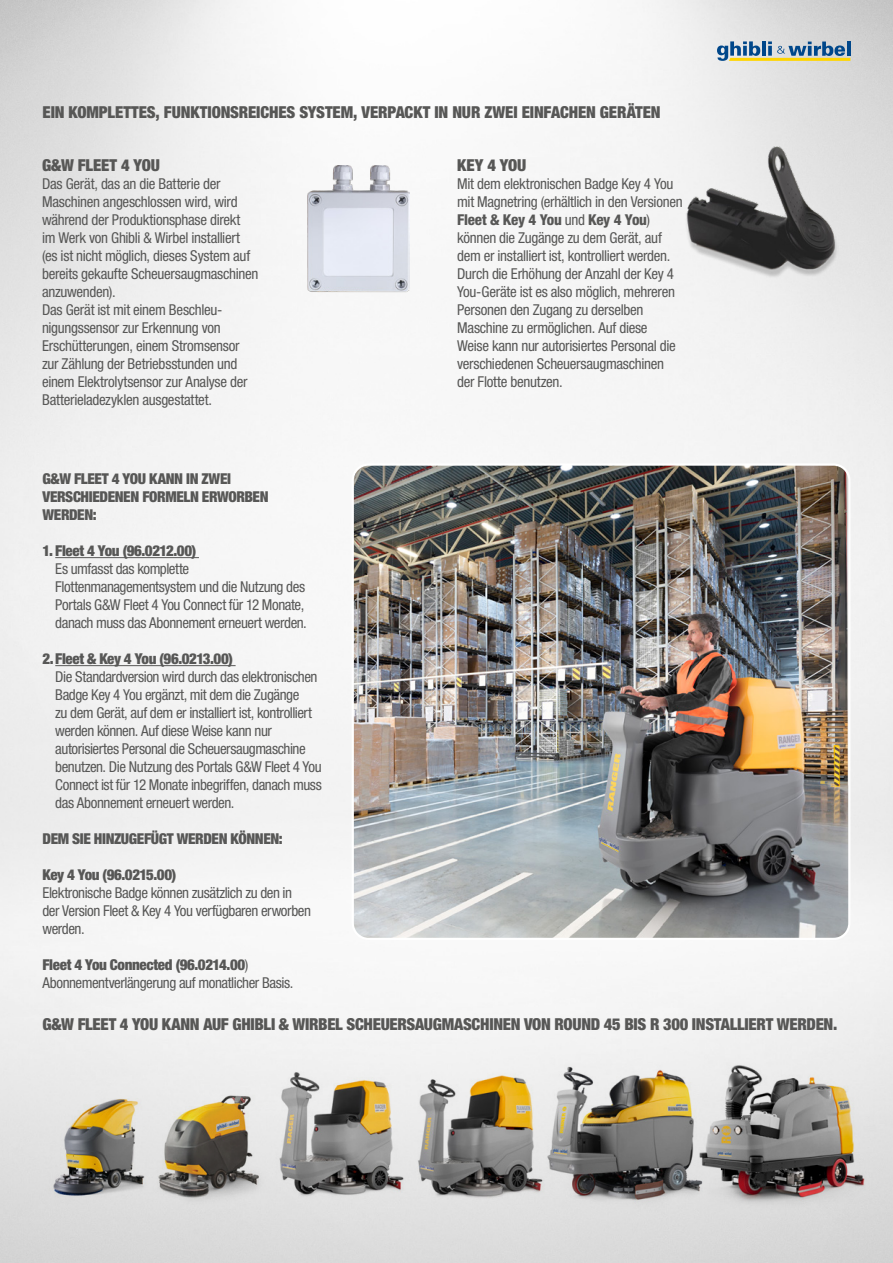
<style>
.page{position:relative;width:893px;height:1263px;background:#fff}
.page>*{position:absolute;margin:0;border:0;box-sizing:border-box;transform-origin:0 0}
.t1{font:900 condensed 16.5px "Helvetica Neue LT Std";letter-spacing:-.015em;color:#575756}
._4-Testo_descrizione{font:condensed 15px/18px "Helvetica Neue LT Std";letter-spacing:-.025em;color:#575756}
._3-Testo{font:900 condensed 15px/18px "Helvetica Neue LT Std";letter-spacing:-.025em;color:#575756}
.s1{font-weight:800}
.s2{font-weight:900}
</style>
<div class="page">
<img style="left:0;top:0;width:893px;height:1263px">
<svg style="left:717px;top:41px;width:133px;height:20px;background:#97a9a3"></svg>
<img style="left:266px;top:1054px;width:149px;height:155px">
<img style="left:543px;top:1061px;width:162px;height:162px">
<img style="left:408px;top:1068px;width:145px;height:143px">
<img style="left:694px;top:1059px;width:177px;height:155px">
<img style="left:38px;top:1077px;width:116px;height:128px">
<img style="left:141px;top:1084px;width:126px;height:121px">
<img style="left:353px;top:465px;width:496px;height:474px">
<div style="left:352px;top:463px;width:498px;height:477px;border:2px solid #fff;border-radius:16px"></div>
<img style="left:308px;top:166px;width:101px;height:130px">
<img style="left:683px;top:147px;width:156px;height:131px">
<hr style="left:55px;top:557px;width:144px;height:1px;background:#575756">
<hr style="left:55px;top:665px;width:181px;height:1px;background:#575756">
<p class="t1" style="left:43px;top:102px;width:620px">EIN KOMPLETTES, FUNKTIONSREICHES SYSTEM, VERPACKT IN NUR ZWEI EINFACHEN GERÄTEN</p>
<p class="t1" style="left:457px;top:155px;width:71px">KEY 4 YOU</p>
<p class="_4-Testo_descrizione" style="left:457px;top:174px;width:227px">Mit dem elektronischen Badge Key 4 You mit Magnetring (erhältlich in den Versionen <span class="s1">Fleet &amp; Key 4 You</span> und <span class="s1">Key 4 You</span>) können die Zugänge zu dem Gerät, auf dem er installiert ist, kontrolliert werden.<br>Durch die Erhöhung der Anzahl der Key 4<br>You-Geräte ist es also möglich, mehreren Personen den Zugang zu derselben Maschine zu ermöglichen. Auf diese Weise kann nur autorisiertes Personal die verschiedenen Scheuersaugmaschinen der Flotte benutzen.</p>
<p class="t1" style="left:42px;top:155px;width:120px">G&amp;W FLEET 4 YOU</p>
<p class="_4-Testo_descrizione" style="left:42px;top:174px;width:218px">Das Gerät, das an die Batterie der Maschinen angeschlossen wird, wird während der Produktionsphase direkt<br>im Werk von Ghibli &amp; Wirbel installiert (es ist nicht möglich, dieses System auf bereits gekaufte Scheuersaugmaschinen anzuwenden).</p>
<p class="_4-Testo_descrizione" style="left:42px;top:300px;width:207px">Das Gerät ist mit einem Beschleu&shy;nigungssensor zur Erkennung von Erschütterungen, einem Stromsensor zur Zählung der Betriebsstunden und einem Elektrolytsensor zur Analyse der Batterieladezyklen ausgestattet.</p>
<p class="_3-Testo" style="left:43px;top:470px;width:228px">G&amp;W FLEET 4 YOU KANN IN ZWEI<br>VERSCHIEDENEN FORMELN ERWORBEN<br>WERDEN:</p>
<p class="_4-Testo_descrizione" style="left:55px;top:542px;width:253px;text-indent:-13px"><span class="s2">1. Fleet 4 You (96.0212.00)<br></span>Es umfasst das komplette Flottenmanagementsystem und die Nutzung des Portals G&amp;W Fleet 4 You Connect für 12 Monate, danach muss das Abonnement erneuert werden.</p>
<p class="_4-Testo_descrizione" style="left:55px;top:650px;width:268px;text-indent:-13px"><span class="s2">2.Fleet &amp; Key 4 You (96.0213.00)<br></span>Die Standardversion wird durch das elektronischen Badge Key 4 You ergänzt, mit dem die Zugänge<br>zu dem Gerät, auf dem er installiert ist, kontrolliert werden können. Auf diese Weise kann nur autorisiertes Personal die Scheuersaugmaschine benutzen. Die Nutzung des Portals G&amp;W Fleet 4 You Connect ist für 12 Monate inbegriffen, danach muss das Abonnement erneuert werden.</p>
<p class="_3-Testo" style="left:43px;top:830px;width:242px">DEM SIE HINZUGEFÜGT WERDEN KÖNNEN:</p>
<p class="_4-Testo_descrizione" style="left:43px;top:866px;width:270px"><span class="s2">Key 4 You (96.0215.00)<br></span>Elektronische Badge können zusätzlich zu den in der Version Fleet &amp; Key 4 You verfügbaren erworben werden.</p>
<p class="_4-Testo_descrizione" style="left:43px;top:956px;width:252px"><span class="s2">Fleet 4 You Connected (96.0214.00</span>)<br>Abonnementverlängerung auf monatlicher Basis.</p>
<p class="t1" style="left:43px;top:1013px;width:796px">G&amp;W FLEET 4 YOU KANN AUF GHIBLI &amp; WIRBEL SCHEUERSAUGMASCHINEN VON ROUND 45 BIS R 300 INSTALLIERT WERDEN.</p>
</div>
